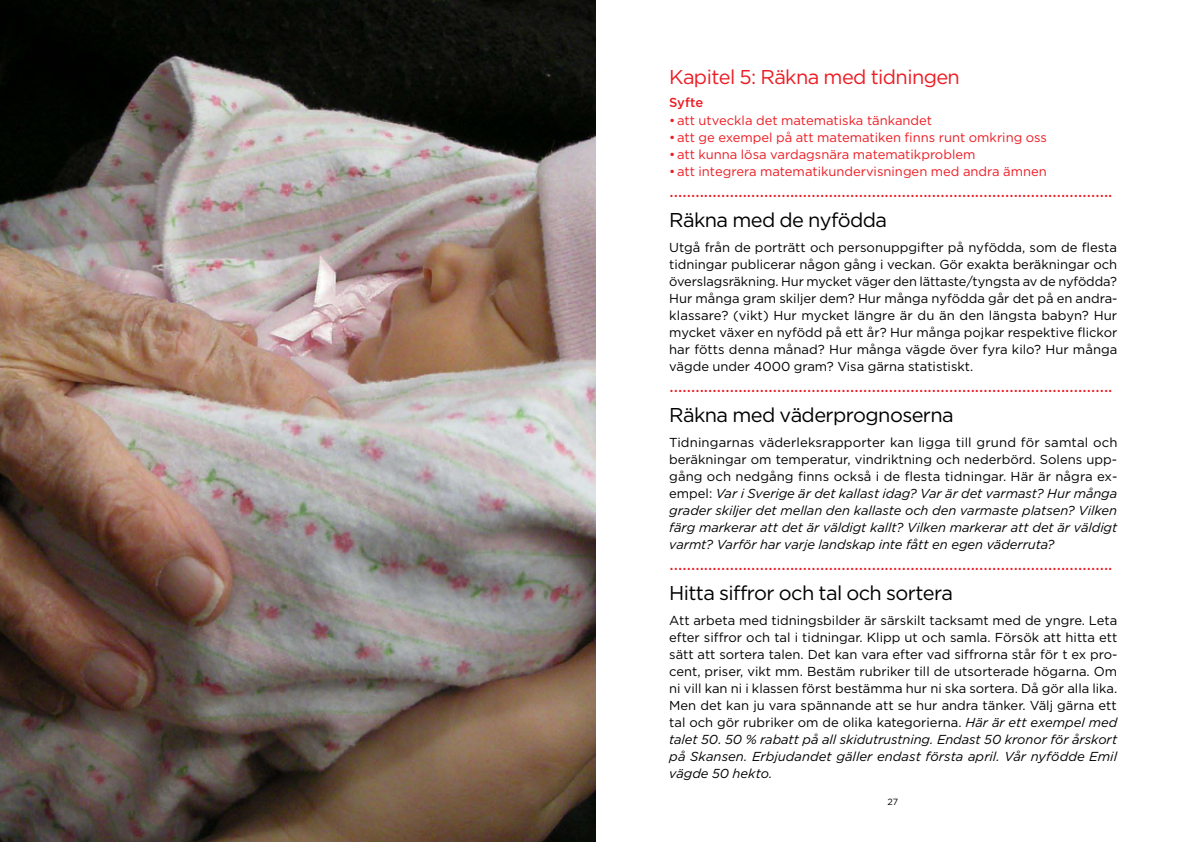
<style>
.page{position:relative;width:1191px;height:842px;background:#fff}
.page>*{position:absolute;margin:0;border:0;box-sizing:border-box;transform-origin:0 0}
.t1{font:20px "Gotham";letter-spacing:-.03em;color:#ed1c24}
.t2{font:20px "Gotham";letter-spacing:-.03em;color:#000}
.t3{font:13px/17px "Gotham";color:#000}
.t4{font:italic 13px/17px "Gotham";letter-spacing:-.005em;color:#000}
.t5{font:13px "Gotham";color:#ed1c24}
.t6{font:500 13px "Gotham";color:#ed1c24}
.t7{font:9px "Gotham";color:#000}
.s1{font-style:normal}
.s2{font-style:italic}
</style>
<div class="page">
<img style="left:0;top:0;width:595px;height:842px">
<h1 class="t1" style="left:669px;top:65px;width:292px">Kapitel 5: Räkna med tidningen</h1>
<p class="t6" style="left:669px;top:95px;width:36px">Syfte</p>
<p class="t5" style="left:669px;top:113px;width:264px">•att utveckla det matematiska tänkandet</p>
<p class="t5" style="left:669px;top:130px;width:379px">•att ge exempel på att matematiken finns runt omkring oss</p>
<p class="t5" style="left:669px;top:147px;width:308px">•att kunna lösa vardagsnära matematikproblem</p>
<p class="t5" style="left:669px;top:164px;width:379px">•att integrera matematikundervisningen med andra ämnen</p>
<h1 class="t1" style="left:669px;top:178px;width:445px">.......................................................................................................</h1>
<h1 class="t2" style="left:669px;top:208px;width:219px">Räkna med de nyfödda</h1>
<p class="t3" style="left:669px;top:239px;width:450px">Utgå från de porträtt och personuppgifter på nyfödda, som de flesta tidningar publicerar någon gång i veckan. Gör exakta beräkningar och överslagsräkning. Hur mycket väger den lättaste/tyngsta av de nyfödda?<br>Hur många gram skiljer dem? Hur många nyfödda går det på en andra&shy;klassare? (vikt) Hur mycket längre är du än den längsta babyn? Hur mycket växer en nyfödd på ett år? Hur många pojkar respektive flickor har fötts denna månad? Hur många vägde över fyra kilo? Hur många vägde under 4000 gram? Visa gärna statistiskt.</p>
<h1 class="t1" style="left:669px;top:373px;width:445px">.......................................................................................................</h1>
<h1 class="t2" style="left:669px;top:403px;width:286px">Räkna med väderprognoserna</h1>
<p class="t4" style="left:669px;top:434px;width:450px"><span class="s1">Tidningarnas väderleksrapporter kan ligga till grund för samtal och beräkningar om temperatur, vindriktning och nederbörd. Solens upp&shy;gång och nedgång finns också i de flesta tidningar. Här är några ex&shy;empel:</span> Var i Sverige är det kallast idag? Var är det varmast? Hur många grader skiljer det mellan den kallaste och den varmaste platsen? Vilken färg markerar att det är väldigt kallt? Vilken markerar att det är väldigt varmt? Varför har varje landskap inte fått en egen väderruta?</p>
<h1 class="t1" style="left:669px;top:551px;width:445px">.......................................................................................................</h1>
<h1 class="t2" style="left:669px;top:581px;width:285px">Hitta siffror och tal och sortera</h1>
<p class="t3" style="left:669px;top:612px;width:450px;text-align:justify">Att arbeta med tidningsbilder är särskilt tacksamt med de yngre. Leta efter siffror och tal i tidningar. Klipp ut och samla. Försök att hitta ett sätt att sortera talen. Det kan vara efter vad siffrorna står för t ex pro&shy;cent, priser, vikt mm. Bestäm rubriker till de utsorterade högarna. Om ni vill kan ni i klassen först bestämma hur ni ska sortera. Då gör alla lika.<br>Men det kan ju vara spännande att se hur andra tänker. Välj gärna ett tal och gör rubriker om de olika kategorierna. <span class="s2">Här är ett exempel med talet 50. 50 % rabatt på all skidutrustning. Endast 50 kronor för årskort på Skansen. Erbjudandet gäller endast första april. Vår nyfödde Emil vägde 50 hekto.</span></p>
<p class="t7" style="left:887px;top:796px;width:12px">27</p>
</div>
